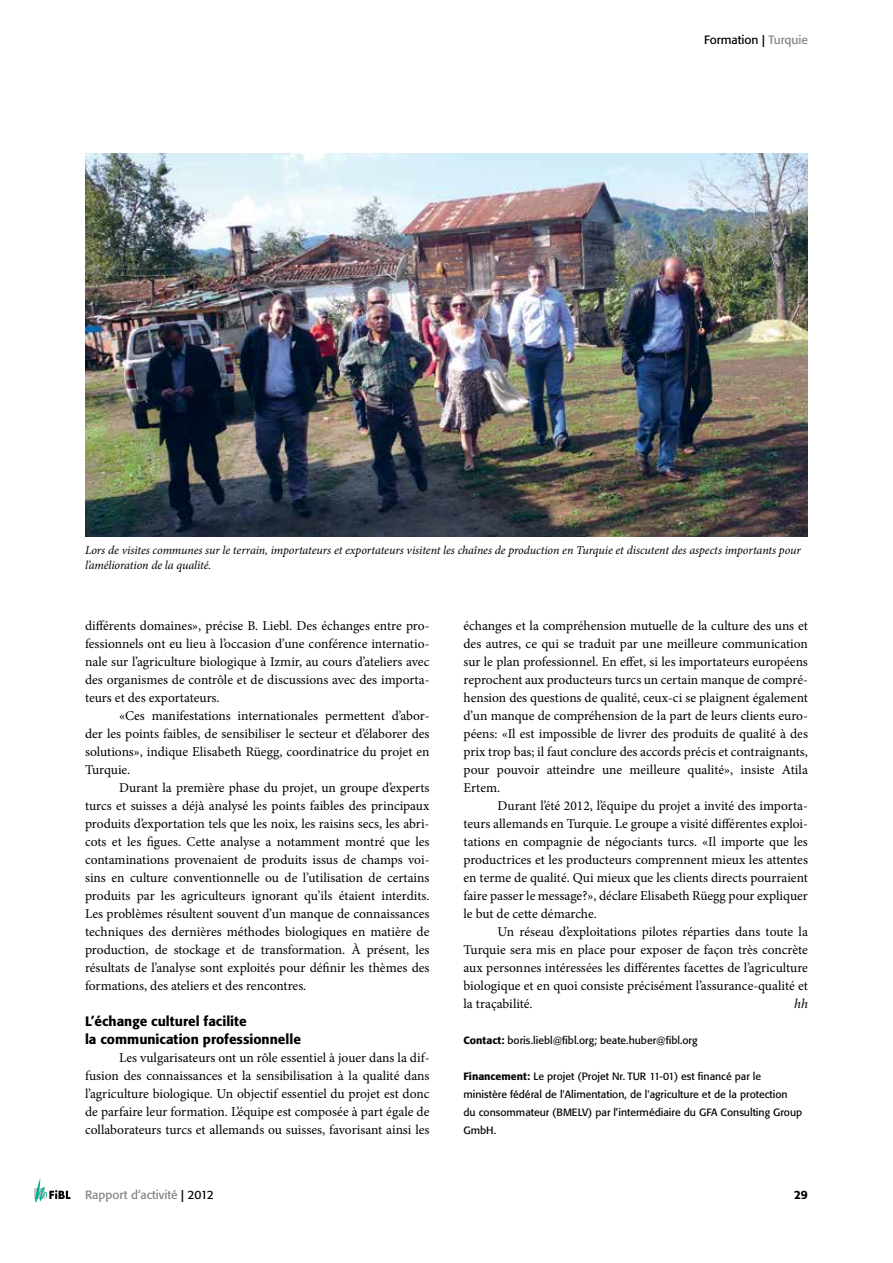
<style>
.page{position:relative;width:893px;height:1263px;background:#fff}
.page>*{position:absolute;margin:0;border:0;box-sizing:border-box;transform-origin:0 0}
.t1{font:13.5px/18px "Minion Pro";color:#000;text-align:justify}
.t2{font:500 13.5px/18px "Formata BQ";color:#000}
.t3{font:italic 13.5px "Minion Pro";color:#000}
.t4{font:italic 12px/15px "Minion Pro";letter-spacing:-.01em;color:#000}
.t5{font:12px "Formata BQ";color:#808285}
.t6{font:12px "Formata BQ";color:#000}
.t7{font:500 12px "Formata BQ";color:#000}
.t8{font:10.5px/18px "Formata BQ";color:#000}
.s1{font-weight:500}
.s2{color:#808285}
.s3{font-weight:500;color:#000}
.s4{color:#000}
</style>
<div class="page">
<div style="left:34px;top:1188px;width:11px;height:11px;background:#c7c8ca"></div>
<svg style="left:35px;top:1178px;width:36px;height:24px"></svg>
<img style="left:85px;top:154px;width:723px;height:382px">
<p class="t6" style="left:704px;top:32px;width:105px">Formation <span class="s1">|</span> <span class="s2">Turquie</span></p>
<p class="t4" style="left:85px;top:542px;width:717px">Lors de visites communes sur le terrain, importateurs et exportateurs visitent les chaînes de production en Turquie et discutent des aspects importants pour l’amélioration de la qualité.</p>
<p class="t1" style="left:85px;top:616px;width:346px">différents domaines», précise B. Liebl. Des échanges entre pro&shy;fessionnels ont eu lieu à l’occasion d’une conférence internatio&shy;nale sur l’agriculture biologique à Izmir, au cours d’ateliers avec des organismes de contrôle et de discussions avec des importa&shy;teurs et des exportateurs.</p>
<p class="t1" style="left:85px;top:706px;width:346px;text-indent:34px">«Ces manifestations internationales permettent d’abor&shy;der les points faibles, de sensibiliser le secteur et d’élaborer des solutions», indique Elisabeth Rüegg, coordinatrice du projet en Turquie.</p>
<p class="t1" style="left:85px;top:778px;width:346px;text-indent:34px">Durant la première phase du projet, un groupe d’experts turcs et suisses a déjà analysé les points faibles des principaux produits d’exportation tels que les noix, les raisins secs, les abri&shy;cots et les figues. Cette analyse a notamment montré que les contaminations provenaient de produits issus de champs voi&shy;sins en culture conventionnelle ou de l’utilisation de certains produits par les agriculteurs ignorant qu’ils étaient interdits.<br>Les problèmes résultent souvent d’un manque de connaissances techniques des dernières méthodes biologiques en matière de production, de stockage et de transformation. À présent, les résultats de l’analyse sont exploités pour définir les thèmes des formations, des ateliers et des rencontres.</p>
<p class="t2" style="left:85px;top:1012px;width:217px">L’échange culturel facilite<br>la communication professionnelle</p>
<p class="t1" style="left:85px;top:1048px;width:346px;text-indent:34px">Les vulgarisateurs ont un rôle essentiel à jouer dans la dif&shy;fusion des connaissances et la sensibilisation à la qualité dans l’agriculture biologique. Un objectif essentiel du projet est donc de parfaire leur formation. L’équipe est composée à part égale de collaborateurs turcs et allemands ou suisses, favorisant ainsi les</p>
<p class="t1" style="left:463px;top:616px;width:346px">échanges et la compréhension mutuelle de la culture des uns et des autres, ce qui se traduit par une meilleure communication sur le plan professionnel. En effet, si les importateurs européens reprochent aux producteurs turcs un certain manque de compré&shy;hension des questions de qualité, ceux-ci se plaignent également d’un manque de compréhension de la part de leurs clients euro&shy;péens: «Il est impossible de livrer des produits de qualité à des prix trop bas; il faut conclure des accords précis et contraignants, pour pouvoir atteindre une meilleure qualité», insiste Atila Ertem.</p>
<p class="t1" style="left:463px;top:796px;width:346px;text-indent:34px">Durant l’été 2012, l’équipe du projet a invité des importa&shy;teurs allemands en Turquie. Le groupe a visité différentes exploi&shy;tations en compagnie de négociants turcs. «Il importe que les productrices et les producteurs comprennent mieux les attentes en terme de qualité. Qui mieux que les clients directs pourraient faire passer le message?», déclare Elisabeth Rüegg pour expliquer le but de cette démarche.</p>
<p class="t1" style="left:463px;top:922px;width:346px;text-indent:34px">Un réseau d’exploitations pilotes réparties dans toute la Turquie sera mis en place pour exposer de façon très concrète aux personnes intéressées les différentes facettes de l’agriculture biologique et en quoi consiste précisément l’assurance-qualité et la traçabilité.</p>
<p class="t3" style="left:794px;top:994px;width:15px">hh</p>
<p class="t8" style="left:463px;top:1031px;width:236px"><span class="s1">Contact:</span> boris.liebl@fibl.org; beate.huber@fibl.org</p>
<p class="t8" style="left:463px;top:1067px;width:340px"><span class="s1">Financement:</span> Le projet (Projet Nr. TUR 11-01) est financé par le ministère fédéral de l'Alimentation, de l'agriculture et de la protection du consommateur (BMELV) par l’intermédiaire du GFA Consulting Group GmbH.</p>
<p class="t5" style="left:85px;top:1187px;width:130px">Rapport d‘activité <span class="s3">|</span> <span class="s4">2012</span></p>
<p class="t7" style="left:794px;top:1187px;width:15px">29</p>
</div>
